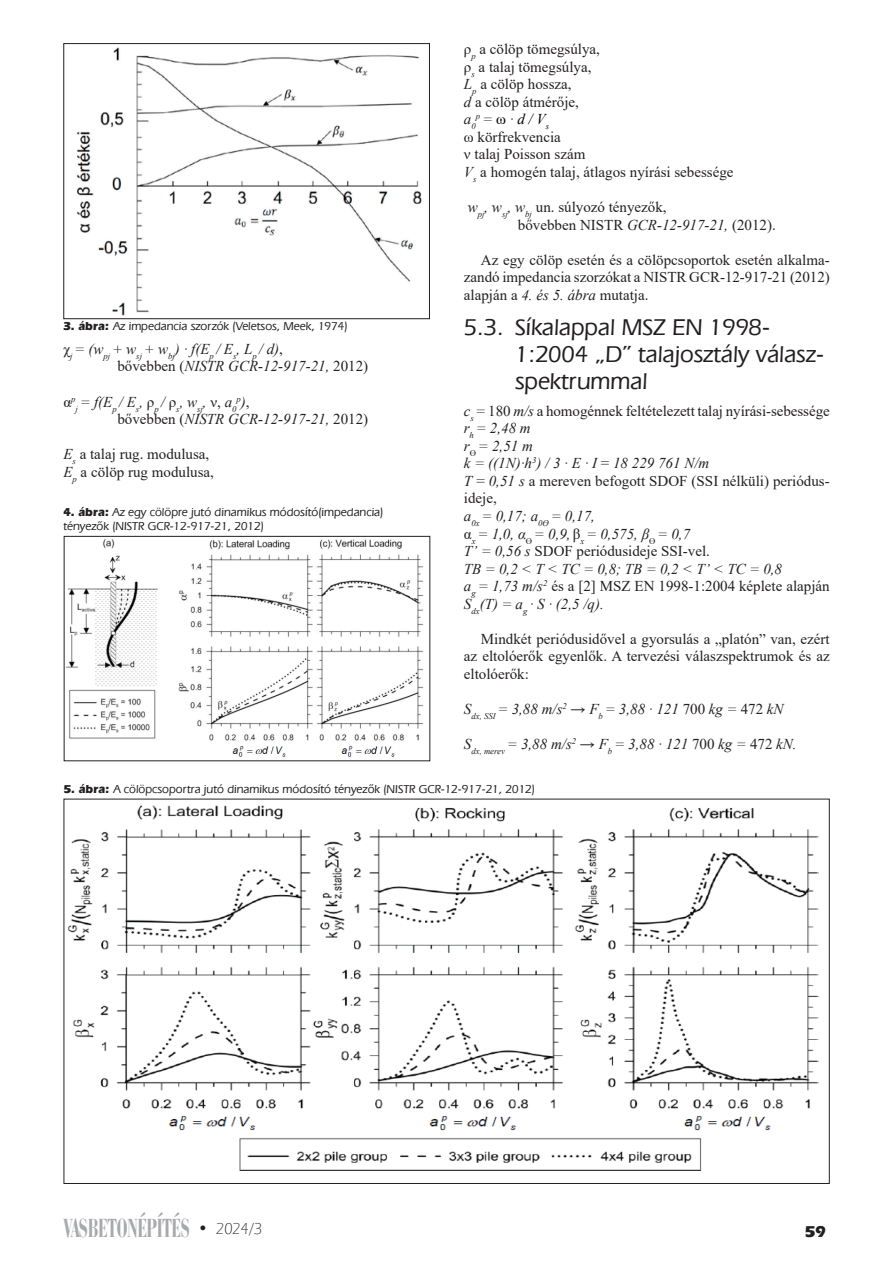
<style>
.page{position:relative;width:893px;height:1263px;background:#fff}
.page>*{position:absolute;margin:0;border:0;box-sizing:border-box;transform-origin:0 0}
.t1{font:27px "Bauer Bodoni BCHU Bold Condensed";color:#a8a9ad;scale:.75 1}
._2dik_alcim{font:24px/27px "Eras Med HU Medium";color:#231f20}
.t2{font:16.5px "Eras HU Bold";color:#231f20}
.t3{font:15px/17.5px "Times New Roman";color:#231f20;text-align:justify}
.t4{font:italic 15px "Times New Roman";color:#231f20}
.Ábra_szoveg{font:12px/13.5px "Eras Med HU Medium";color:#231f20}
.t5{font:italic 8.7px "Times New Roman";color:#231f20}
.s1{font-family:"Eras HU Bold"}
.s2{font-style:normal}
.s3{font-size:15px}
.s4{font-style:normal;font-size:15px}
.s5{font-style:italic}
.s6{font-style:normal;color:#000}
.s7{color:#000}
.s8{font-family:"Eras HU Bold";font-size:16.5px;color:#231f20}
.s9{font-family:"Eras Lt HU Light";font-size:16.5px;color:#231f20}
</style>
<div class="page">
<img style="left:76px;top:47px;width:346px;height:269px">
<div style="left:63px;top:43px;width:367px;height:276px;border:1px solid #231f20"></div>
<img style="left:66px;top:539px;width:358px;height:218px">
<div style="left:64px;top:536px;width:366px;height:225px;border:1px solid #231f20"></div>
<img style="left:68px;top:805px;width:751px;height:366px">
<p class="Ábra_szoveg" style="left:63px;top:319px;width:286px"><span class="s1">3. ábra:</span> Az impedancia szorzók (Veletsos, Meek, 1974)</p>
<p class="t4" style="left:63px;top:339px;width:221px"><span class="s2">χ</span><sub>j</sub> = (w<sub>pj</sub> + w<sub>sj</sub> + w<sub>bj</sub>) ⸱ f(E<sub>p</sub> / E<sub>s</sub>, L<sub>p</sub> / d)<span class="s2">,</span></p>
<p class="t4" style="left:117px;top:356px;width:252px"><span class="s2">bővebben (</span>NISTR GCR-12-917-21, <span class="s2">2012)</span></p>
<p class="t4" style="left:63px;top:391px;width:175px"><span class="s2">α</span><sup>p</sup><sub>j</sub> = f(E<sub>p</sub> / E<sub>s</sub>, <span class="s2">ρ</span><sub>p</sub> / <span class="s2">ρ</span><sub>s</sub>, w<sub>sj</sub>, <span class="s2">ν,</span> a<sub>0</sub></p>
<p class="t5" style="left:237px;top:393px;width:15px">p<span class="s3">)</span><span class="s4">,</span></p>
<p class="t4" style="left:117px;top:409px;width:252px"><span class="s2">bővebben (</span>NISTR GCR-12-917-21, <span class="s2">2012)</span></p>
<p class="t3" style="left:63px;top:445px;width:147px"><span class="s5">E</span><sub>s</sub> a talaj rug. modulusa,</p>
<p class="t3" style="left:63px;top:462px;width:152px"><span class="s5">E</span><sub>p</sub> a cölöp rug modulusa,</p>
<p class="Ábra_szoveg" style="left:63px;top:505px;width:321px"><span class="s1">4. ábra:</span> Az egy cölöpre jutó dinamikus módosító(impedancia) tényezõk (NISTR GCR-12-917-21, 2012)</p>
<p class="t3" style="left:464px;top:40px;width:137px">ρ<sub>p</sub> a cölöp tömegsúlya,</p>
<p class="t3" style="left:464px;top:57px;width:129px">ρ<sub>s</sub> a talaj tömegsúlya,</p>
<p class="t3" style="left:464px;top:75px;width:109px"><span class="s5">L</span><sub>p</sub> a cölöp hossza,</p>
<p class="t3" style="left:464px;top:92px;width:116px"><span class="s5">d</span> a cölöp átmérője,</p>
<p class="t4" style="left:464px;top:109px;width:87px">a<sub>0</sub><sup>p</sup>=<span class="s6">ω</span>⸱<span class="s7">d/V</span><sub>s</sub></p>
<p class="t3" style="left:464px;top:127px;width:98px">ω körfrekvencia</p>
<p class="t3" style="left:464px;top:145px;width:123px">ν talaj Poisson szám</p>
<p class="t3" style="left:464px;top:163px;width:271px"><span class="s5">V</span><sub>s</sub> a homogén talaj, átlagos nyírási sebessége</p>
<p class="t3" style="left:468px;top:198px;width:200px"><span class="s5">w</span><sub>pj</sub><span class="s5">, w</span><sub>sj</sub><span class="s5">, w</span><sub>bj</sub> un. súlyozó tényezők,</p>
<p class="t3" style="left:518px;top:215px;width:259px">bővebben NISTR <span class="s5">GCR-12-917-21,</span> (2012).</p>
<p class="t3" style="left:464px;top:250px;width:367px;text-indent:17px">Az egy cölöp esetén és a cölöpcsoportok esetén alkalma&shy;zandó impedancia szorzókat a NISTR GCR-12-917-21 (2012) alapján a <span class="s5">4. és 5. ábra</span> mutatja.</p>
<p class="_2dik_alcim" style="left:515px;top:313px;width:310px;text-indent:-51px">5.3. Síkalappal MSZ EN 1998-<br>1:2004 „D” talajosztály válasz&shy;spektrummal</p>
<p class="t3" style="left:464px;top:401px;width:367px"><span class="s5">c</span><sub>s</sub> <span class="s5">=</span> 180 <span class="s5">m/s</span> a homogénnek feltételezett talaj nyírási-sebessége</p>
<p class="t4" style="left:464px;top:418px;width:68px">r<sub>h</sub> = 2,48 m</p>
<p class="t4" style="left:464px;top:435px;width:70px">r<sub>ϴ</sub> = 2,51 m</p>
<p class="t4" style="left:464px;top:453px;width:247px">k = ((1N)⸱h<sup>3</sup>) / 3 ⸱ E ⸱ I <span class="s2">=</span> 18 229 761 N/m</p>
<p class="t3" style="left:464px;top:472px;width:367px"><span class="s5">T</span> = <span class="s5">0,51 s</span> a mereven befogott SDOF (SSI nélküli) periódus&shy;ideje,</p>
<p class="t4" style="left:464px;top:506px;width:132px">a<sub>0x</sub> = 0,17; a<sub>0ϴ</sub> = 0,17,</p>
<p class="t4" style="left:464px;top:523px;width:228px"><span class="s2">α</span><sub>x</sub> = 1,0, α<sub>ϴ</sub> = 0,9, <span class="s2">β</span><sub>x</sub> = 0,575, β<sub>ϴ</sub> = 0,7</p>
<p class="t3" style="left:464px;top:542px;width:247px"><span class="s5">T’ = 0,56 s</span> SDOF periódusideje SSI-vel.</p>
<p class="t4" style="left:464px;top:558px;width:320px">TB=0,2&lt;T&lt;TC=0,8; TB=0,2&lt;T’&lt;TC=0,8</p>
<p class="t3" style="left:464px;top:577px;width:367px"><span class="s5">a</span><sub>g</sub> <span class="s5">= 1,73 m/s</span><sup>2</sup> és a [2] MSZ EN 1998-1:2004 képlete alapján<br><span class="s5">S</span><sub>dx</sub><span class="s5">(T) = a</span><sub>g</sub> <span class="s5">⸱ S ⸱ (2,5 /q).</span></p>
<p class="t3" style="left:464px;top:630px;width:367px;text-indent:17px">Mindkét periódusidővel a gyorsulás a „platón” van, ezért az eltolóerők egyenlők. A tervezési válaszspektrumok és az eltolóerők:</p>
<p class="t4" style="left:464px;top:699px;width:321px">S<sub>dx,</sub> <sub>SSI</sub> = 3,88 m/s<sup>2</sup> → F<sub>b</sub> = 3,88 ⸱ 121 <span class="s2">700</span> kg = <span class="s2">472</span> kN</p>
<p class="t4" style="left:464px;top:734px;width:334px">S<sub>dx,</sub> <sub>merev</sub> = 3,88 m/s<sup>2</sup> → F<sub>b</sub> = 3,88 ⸱ 121 <span class="s2">700</span> kg = <span class="s2">472</span> kN.</p>
<p class="Ábra_szoveg" style="left:64px;top:782px;width:473px"><span class="s1">5. ábra:</span> A cölöpcsoportra jutó dinamikus módosító tényezõk (NISTR GCR-12-917-21, 2012)</p>
<h1 class="t1" style="left:64px;top:1211px;width:266px">VASBETONÉPÍTÉS <span class="s8">•</span> <span class="s9">2024/3</span></h1>
<p class="t2" style="left:805px;top:1221px;width:22px">59</p>
</div>
